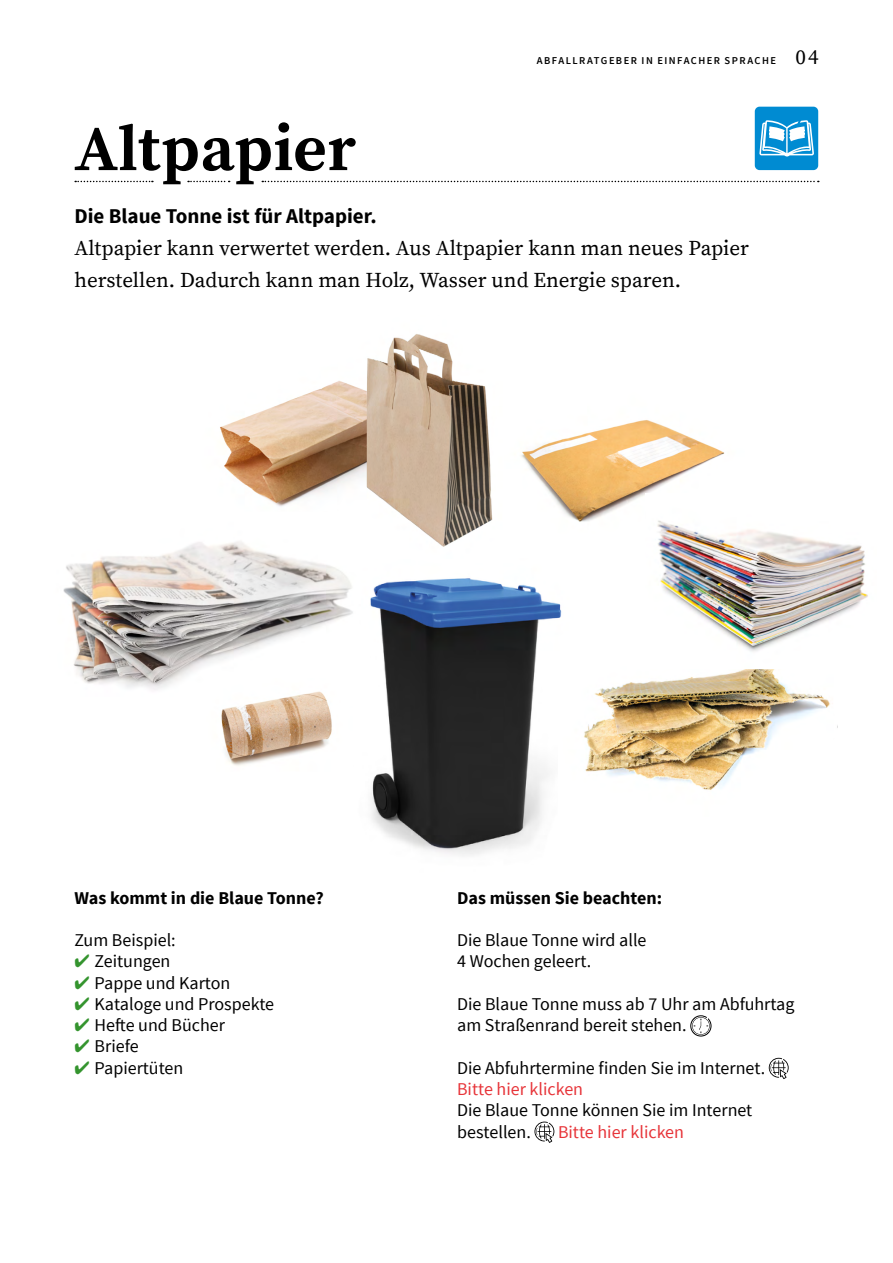
<style>
.page{position:relative;width:893px;height:1263px;background:#fff}
.page>*{position:absolute;margin:0;border:0;box-sizing:border-box;transform-origin:0 0}
.t1{font:700 64.5px "Source Serif Pro";color:#000}
.t2{font:21px/32px "Source Serif Pro";color:#000}
.t3{font:700 21px "Source Sans Pro";color:#000}
.t4{font:18px/21.3px "Source Sans Pro";color:#000}
.t5{font:700 18px "Source Sans Pro";color:#000}
.t6{font:18px "Source Sans Pro";color:#e73439}
.t7{font:600 10.5px "Source Sans Pro";letter-spacing:.135em;color:#000}
.s1{font-family:"Source Serif Pro";font-weight:400;font-size:21px}
.s2{color:#34942e}
</style>
<div class="page">
<img style="left:370px;top:578px;width:192px;height:278px">
<svg style="left:75px;top:181px;width:78px;height:1px"></svg>
<div style="left:755px;top:107px;width:63px;height:63px;background:#008bd2;border-radius:5px"></div>
<svg style="left:759px;top:120px;width:55px;height:36px"></svg>
<img style="left:63px;top:541px;width:290px;height:149px">
<img style="left:558px;top:659px;width:272px;height:158px">
<svg style="left:262px;top:181px;width:557px;height:1px"></svg>
<svg style="left:188px;top:181px;width:42px;height:1px"></svg>
<svg style="left:690px;top:1015px;width:21px;height:21px"></svg>
<svg style="left:769px;top:1058px;width:20px;height:21px"></svg>
<svg style="left:534px;top:1121px;width:20px;height:22px"></svg>
<img style="left:521px;top:420px;width:204px;height:102px">
<img style="left:646px;top:494px;width:222px;height:175px">
<img style="left:207px;top:679px;width:145px;height:87px">
<img style="left:319px;top:334px;width:174px;height:224px">
<img style="left:220px;top:363px;width:147px;height:148px">
<h1 class="t1" style="left:74px;top:111px;width:284px">Altpapier</h1>
<p class="t7" style="left:537px;top:54px;width:283px">ABFALLRATGEBER IN EINFACHER SPRACHE <span class="s1">04</span></p>
<p class="t3" style="left:74px;top:203px;width:304px">Die Blaue Tonne ist für Altpapier.</p>
<p class="t2" style="left:74px;top:233px;width:676px">Altpapier kann verwertet werden. Aus Altpapier kann man neues Papier herstellen. Dadurch kann man Holz, Wasser und Energie sparen.</p>
<p class="t5" style="left:74px;top:886px;width:251px">Was kommt in die Blaue Tonne?</p>
<p class="t4" style="left:74px;top:930px;width:103px">Zum Beispiel:</p>
<p class="t4" style="left:74px;top:951px;width:98px"><span class="s2">✔</span> Zeitungen</p>
<p class="t4" style="left:74px;top:972px;width:158px"><span class="s2">✔</span> Pappe und Karton</p>
<p class="t4" style="left:74px;top:994px;width:201px"><span class="s2">✔</span> Kataloge und Prospekte</p>
<p class="t4" style="left:74px;top:1015px;width:152px"><span class="s2">✔</span> Hefte und Bücher</p>
<p class="t4" style="left:74px;top:1036px;width:66px"><span class="s2">✔</span> Briefe</p>
<p class="t4" style="left:74px;top:1057px;width:110px"><span class="s2">✔</span> Papiertüten</p>
<p class="t5" style="left:457px;top:886px;width:207px">Das müssen Sie beachten:</p>
<p class="t4" style="left:457px;top:930px;width:191px">Die Blaue Tonne wird alle<br>4 Wochen geleert.</p>
<p class="t4" style="left:457px;top:994px;width:339px">Die Blaue Tonne muss ab 7 Uhr am Abfuhrtag am Straßenrand bereit stehen.</p>
<p class="t4" style="left:457px;top:1057px;width:309px">Die Abfuhrtermine finden Sie im Internet.</p>
<p class="t6" style="left:457px;top:1078px;width:127px">Bitte hier klicken</p>
<p class="t4" style="left:457px;top:1100px;width:297px">Die Blaue Tonne können Sie im Internet bestellen.</p>
<p class="t6" style="left:558px;top:1120px;width:127px">Bitte hier klicken</p>
</div>
